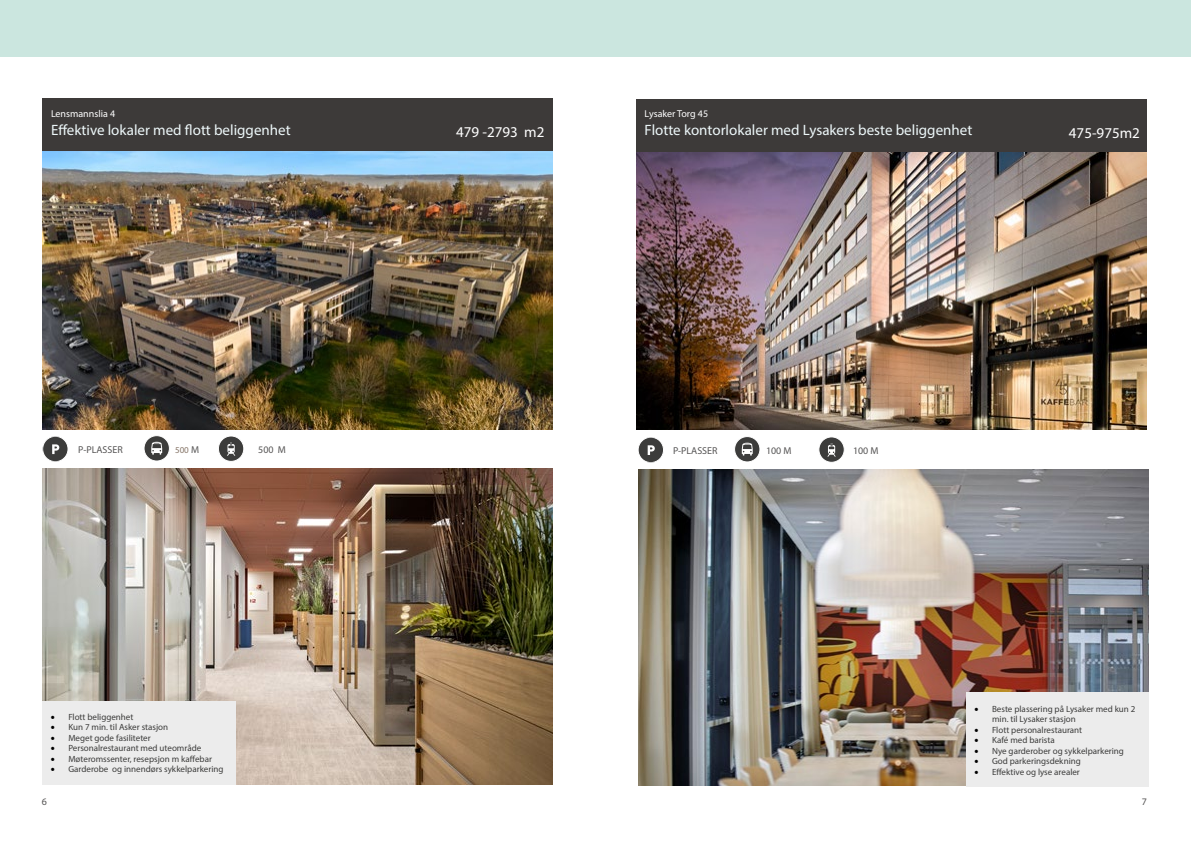
<style>
.page{position:relative;width:1191px;height:842px;background:#fff}
.page>*{position:absolute;margin:0;border:0;box-sizing:border-box;transform-origin:0 0}
.t1{font:15px "Myriad Pro";color:#edf7f9}
.t2{font:15px "Myriad Pro";color:#fff}
.t3{font:10px "Myriad Pro";color:#555454}
.t4{font:10px "Myriad Pro";color:#fff}
.t5{font:9px/10.5px "Myriad Pro";color:#3c3c3b}
.t6{font:9px "Myriad Pro";color:#857466}
.s1{font-size:10px;color:#555454}
.s2{font-family:"Minion Pro";font-size:12px;color:#000}
</style>
<div class="page">
<img style="left:636px;top:152px;width:510px;height:278px">
<img style="left:638px;top:469px;width:510px;height:316px">
<div style="left:0;top:0;width:1191px;height:57px;background:#cbe6df"></div>
<img style="left:43px;top:151px;width:510px;height:278px">
<img style="left:43px;top:468px;width:510px;height:316px">
<div style="left:43px;top:98px;width:510px;height:53px;background:#3d3a39"></div>
<div style="left:42px;top:701px;width:193px;height:83px;background:#ececec"></div>
<div style="left:144px;top:436px;width:25px;height:25px;background:#3c3c3b;border-radius:50%"></div>
<div style="left:144px;top:436px;width:25px;height:25px;border:1px solid #fff;border-radius:50%"></div>
<svg style="left:151px;top:442px;width:11px;height:13px"></svg>
<svg style="left:43px;top:436px;width:25px;height:26px"></svg>
<div style="left:218px;top:436px;width:26px;height:25px;background:#3c3c3b;border-radius:50%"></div>
<div style="left:218px;top:436px;width:26px;height:25px;border:1px solid #fff;border-radius:50%"></div>
<svg style="left:227px;top:443px;width:8px;height:13px"></svg>
<div style="left:636px;top:99px;width:510px;height:53px;background:#3d3a39"></div>
<div style="left:965px;top:693px;width:183px;height:94px;background:#ececec"></div>
<svg style="left:734px;top:437px;width:26px;height:25px"></svg>
<div style="left:734px;top:437px;width:26px;height:25px;border:1px solid #fff;border-radius:50%"></div>
<svg style="left:742px;top:443px;width:10px;height:13px"></svg>
<svg style="left:638px;top:437px;width:26px;height:26px"></svg>
<div style="left:819px;top:437px;width:25px;height:25px;background:#3c3c3b;border-radius:50%"></div>
<div style="left:818px;top:437px;width:26px;height:25px;border:1px solid #fff;border-radius:50%"></div>
<svg style="left:827px;top:443px;width:9px;height:14px"></svg>
<p class="t4" style="left:51px;top:107px;width:66px">Lensmannslia 4</p>
<h1 class="t1" style="left:51px;top:120px;width:241px">Effektive lokaler med flott beliggenhet</h1>
<h1 class="t2" style="left:456px;top:123px;width:90px">479 -2793 m2</h1>
<p class="t4" style="left:644px;top:108px;width:65px">Lysaker Torg 45</p>
<h1 class="t1" style="left:644px;top:121px;width:329px">Flotte kontorlokaler med Lysakers beste beliggenhet</h1>
<h1 class="t2" style="left:1069px;top:123px;width:72px">475-975m2</h1>
<p class="t3" style="left:78px;top:443px;width:46px">P-PLASSER</p>
<p class="t6" style="left:175px;top:444px;width:26px">500 <span class="s1">M</span></p>
<p class="t3" style="left:258px;top:443px;width:29px">500 M</p>
<p class="t5" style="left:50px;top:711px;width:85px"><span class="s2">•</span> Flott beliggenhet</p>
<p class="t5" style="left:50px;top:722px;width:119px"><span class="s2">•</span> Kun 7 min. til Asker stasjon</p>
<p class="t5" style="left:50px;top:732px;width:102px"><span class="s2">•</span> Meget gode fasiliteter</p>
<p class="t5" style="left:50px;top:743px;width:152px"><span class="s2">•</span> Personalrestaurant med uteområde</p>
<p class="t5" style="left:50px;top:753px;width:163px"><span class="s2">•</span> Møteromssenter, resepsjon m kaffebar</p>
<p class="t5" style="left:50px;top:764px;width:175px"><span class="s2">•</span> Garderobe og innendørs sykkelparkering</p>
<p class="t3" style="left:673px;top:444px;width:46px">P-PLASSER</p>
<p class="t3" style="left:766px;top:444px;width:27px">100 M</p>
<p class="t3" style="left:853px;top:444px;width:27px">100 M</p>
<p class="t5" style="left:992px;top:703px;width:145px;text-indent:-18px"><span class="s2">•</span> Beste plassering på Lysaker med kun 2 min. til Lysaker stasjon</p>
<p class="t5" style="left:974px;top:724px;width:110px"><span class="s2">•</span> Flott personalrestaurant</p>
<p class="t5" style="left:974px;top:735px;width:82px"><span class="s2">•</span> Kafé med barista</p>
<p class="t5" style="left:974px;top:745px;width:151px"><span class="s2">•</span> Nye garderober og sykkelparkering</p>
<p class="t5" style="left:974px;top:756px;width:108px"><span class="s2">•</span> God parkeringsdekning</p>
<p class="t5" style="left:974px;top:766px;width:107px"><span class="s2">•</span> Effektive og lyse arealer</p>
<p class="t3" style="left:42px;top:796px;width:7px">6</p>
<p class="t3" style="left:1141px;top:796px;width:7px">7</p>
</div>
